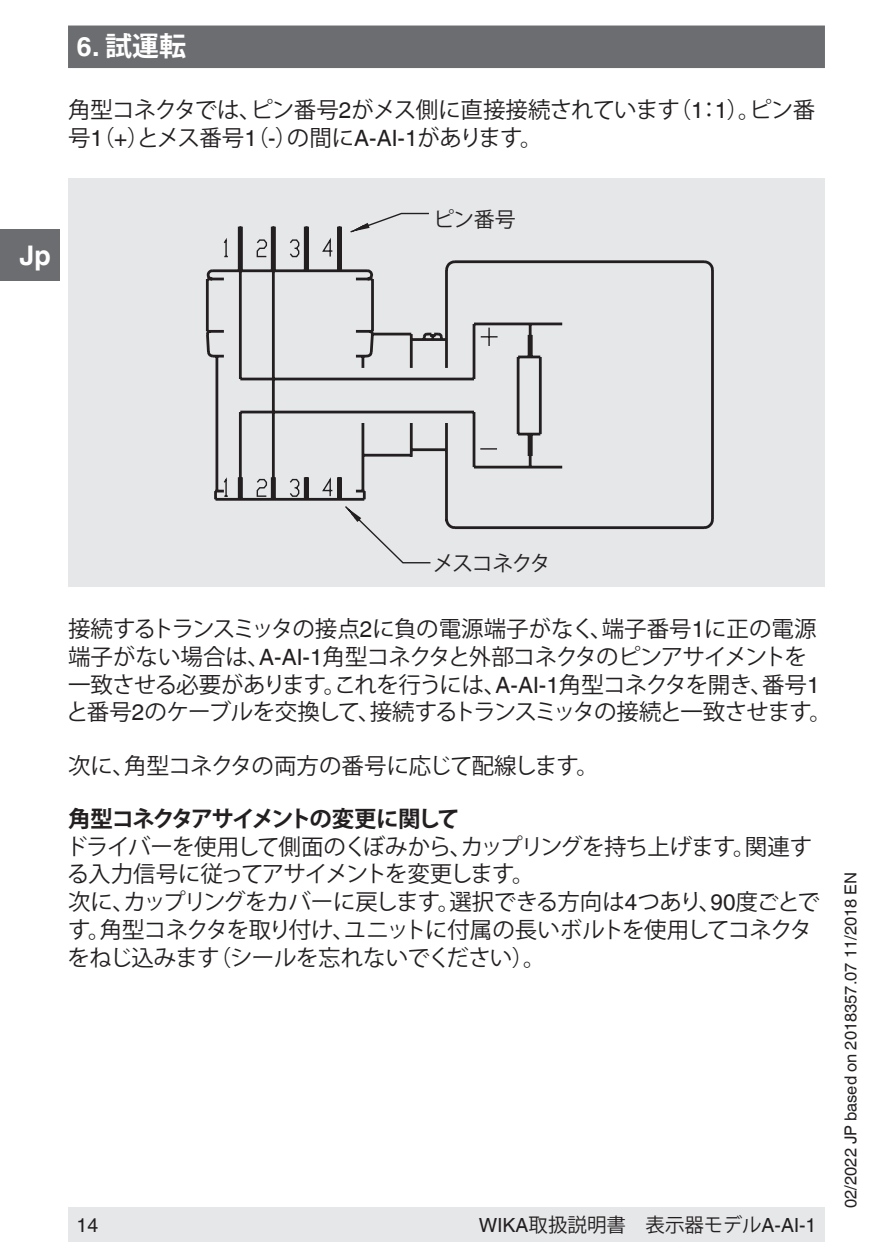
<style>
.page{position:relative;width:893px;height:1259px;background:#fff}
.page>*{position:absolute;margin:0;border:0;box-sizing:border-box;transform-origin:0 0}
.t1{font:700 27px "Koz Go Pro";color:#fff}
.t2{font:700 27px "Helvetica World";color:#fff}
.t3{font:22.5px/27.6px "Koz Go Pro";letter-spacing:-.04em;color:#231f20}
.t4{font:700 22.5px "Koz Go Pro";letter-spacing:-.09em;color:#231f20}
.t5{font:21px "Koz Go Pro";letter-spacing:-.06em;color:#231f20}
.t6{font:19.5px "Koz Go Pro";color:#231f20}
.t7{font:19.5px "Helvetica World";color:#231f20}
.t8{font:16.5px "Helvetica World";color:#231f20}
.s1{font-family:"Helvetica World"}
</style>
<div class="page">
<div style="left:0;top:230px;width:60px;height:51px;background:#6c6d70"></div>
<div style="left:68px;top:1208px;width:757px;height:34px;background:#e6e7e9"></div>
<div style="left:68px;top:26px;width:757px;height:42px;background:#6c6d70"></div>
<div style="left:68px;top:179px;width:757px;height:408px;background:#e6e7e9"></div>
<svg style="left:205px;top:224px;width:509px;height:307px"></svg>
<p class="t1" style="left:77px;top:29px;width:111px"><span class="s1">6.</span> 試運転</p>
<p class="t3" style="left:68px;top:97px;width:749px">角型コネクタでは、ピン番号<span class="s1">2</span>がメス側に直接接続されています（<span class="s1">1</span>：<span class="s1">1</span>）。ピン番号<span class="s1">1</span>（<span class="s1">+</span>）とメス番号<span class="s1">1</span>（<span class="s1">-</span>）の間に<span class="s1">A-AI-1</span>があります。</p>
<p class="t2" style="left:19px;top:240px;width:33px">Jp</p>
<p class="t5" style="left:433px;top:205px;width:84px">ピン番号</p>
<p class="t5" style="left:433px;top:550px;width:119px">メスコネクタ</p>
<p class="t3" style="left:66px;top:615px;width:767px">接続するトランスミッタの接点<span class="s1">2</span>に負の電源端子がなく、端子番号<span class="s1">1</span>に正の電源端子がない場合は、<span class="s1">A-AI-1</span>角型コネクタと外部コネクタのピンアサイメントを一致させる必要があります。これを行うには、<span class="s1">A-AI-1</span>角型コネクタを開き、番号<span class="s1">1</span>と番号<span class="s1">2</span>のケーブルを交換して、接続するトランスミッタの接続と一致させます。</p>
<p class="t3" style="left:68px;top:752px;width:533px">次に、角型コネクタの両方の番号に応じて配線します。</p>
<p class="t4" style="left:68px;top:804px;width:393px">角型コネクタアサイメントの変更に関して</p>
<p class="t3" style="left:65px;top:833px;width:756px">ドライバーを使用して側面のくぼみから、カップリングを持ち上げます。関連する入力信号に従ってアサイメントを変更します。<br>次に、カップリングをカバーに戻します。選択できる方向は<span class="s1">4</span>つあり、<span class="s1">90</span>度ごとです。角型コネクタを取り付け、ユニットに付属の長いボルトを使用してコネクタをねじ込みます（シールを忘れないでください）。</p>
<p class="t7" style="left:77px;top:1213px;width:23px">14</p>
<p class="t6" style="left:479px;top:1212px;width:339px"><span class="s1">WIKA</span>取扱説明書　表示器モデル<span class="s1">A-AI-1</span></p>
<p class="t8" style="left:841px;top:1208px;width:337px;rotate:-90deg">02/2022 JP based on 2018357.07 11/2018 EN</p>
</div>
